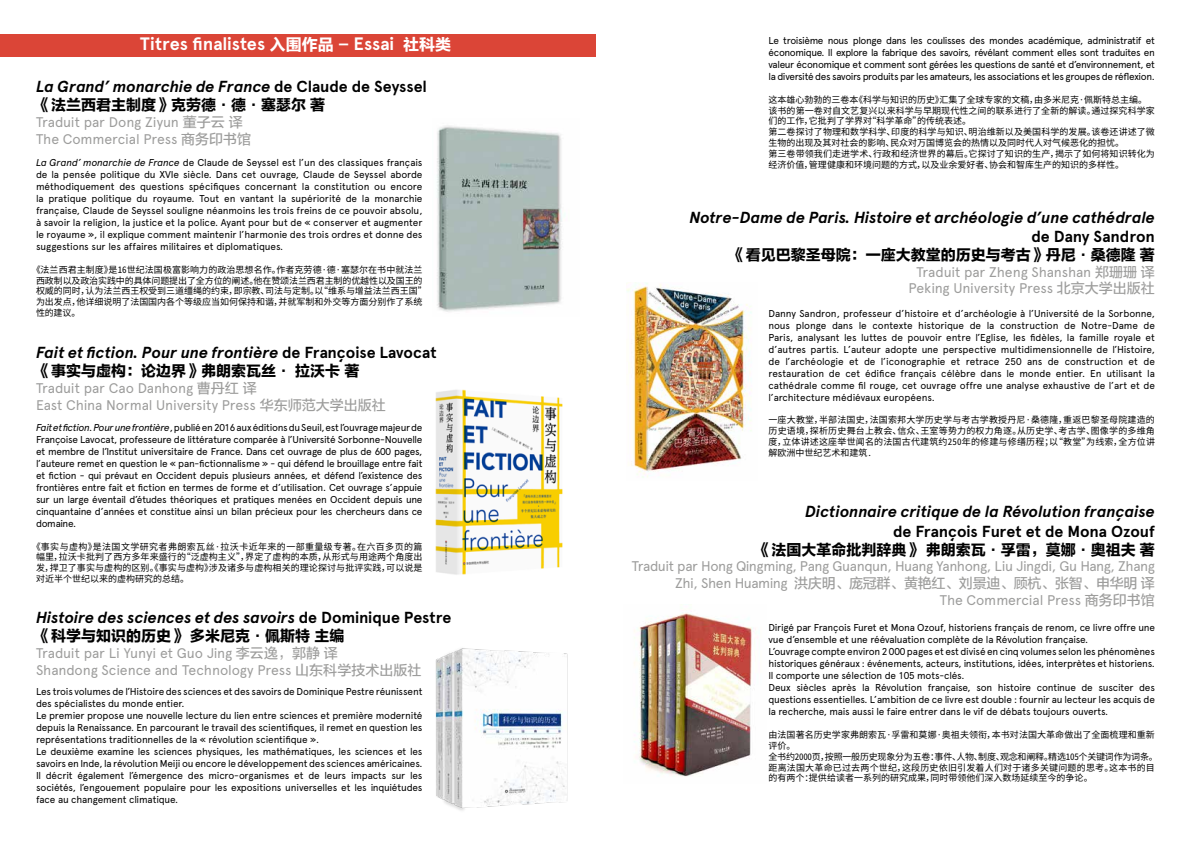
<style>
.page{position:relative;width:1191px;height:842px;background:#fff}
.page>*{position:absolute;margin:0;border:0;box-sizing:border-box;transform-origin:0 0}
.t1{font:700 18px "Apercu Pro";color:#fff}
.t2{font:italic 700 16px "Apercu Pro";letter-spacing:-.005em;color:#000}
.t3{font:700 16px "Apercu Pro";letter-spacing:-.005em;color:#000}
.t4{font:15px "FZLTDHJW GB1 0";color:#000}
.t5{font:14px/16.8px "Apercu Pro";letter-spacing:-.015em;color:#9d9d9c}
.t6{font:14px "Apercu Pro";letter-spacing:-.035em;color:#9d9d9c}
.t7{font:14px "FZLTZHUNHJW GB1 0";letter-spacing:-.02em;color:#9d9d9c}
.t8{font:10px/12px "Apercu Pro";letter-spacing:-.02em;color:#000;text-align:justify}
.t9{font:9px/10.8px "Source Han Sans HWSC";color:#000}
.s1{font-family:"FZLTDHJW GB1 0";font-weight:400;font-size:16px}
.s2{font-style:normal}
.s3{font-family:"FZLTZHUNHJW GB1 0"}
.s4{font-style:italic}
.s5{font-family:"Apercu Pro"}
</style>
<div class="page">
<div style="left:0;top:34px;width:595px;height:23px;background:#db4537"></div>
<img style="left:437px;top:125px;width:128px;height:187px">
<img style="left:435px;top:389px;width:128px;height:186px">
<img style="left:435px;top:648px;width:133px;height:163px">
<img style="left:626px;top:282px;width:126px;height:196px">
<img style="left:634px;top:604px;width:119px;height:173px">
<h1 class="t1" style="left:140px;top:31px;width:312px">Titres finalistes <span class="s1">入围作品 -</span> Essai <span class="s1">社科类</span></h1>
<h2 class="t2" style="left:36px;top:74px;width:392px">La Grand’ monarchie de France <span class="s2">de Claude de Seyssel</span></h2>
<h3 class="t4" style="left:36px;top:97px;width:291px">《法兰西君主制度》克劳德·德·塞瑟尔 著</h3>
<h3 class="t5" style="left:36px;top:113px;width:217px">Traduit par Dong Ziyun <span class="s3">董子云 译<br></span>The Commercial Press <span class="s3">商务印书馆</span></h3>
<p class="t8" style="left:36px;top:156px;width:388px"><span class="s4">La Grand’ monarchie de France</span> de Claude de Seyssel est l’un des classiques français de la pensée politique du XVIe siècle. Dans cet ouvrage, Claude de Seyssel aborde méthodiquement des questions spécifiques concernant la constitution ou encore la pratique politique du royaume. Tout en vantant la supériorité de la monarchie française, Claude de Seyssel souligne néanmoins les trois freins de ce pouvoir absolu, à savoir la religion, la justice et la police. Ayant pour but de « conserver et augmenter le royaume », il explique comment maintenir l’harmonie des trois ordres et donne des suggestions sur les affaires militaires et diplomatiques.</p>
<p class="t9" style="left:36px;top:264px;width:392px;text-indent:-4px">《法兰西君主制度》是16世纪法国极富影响力的政治思想名作。作者克劳德·德·塞瑟尔在书中就法兰西政制以及政治实践中的具体问题提出了全方位的阐述。他在赞颂法兰西君主制的优越性以及国王的权威的同时，认为法兰西王权受到三道缰绳的约束，即宗教、司法与定制。以“维系与增益法兰西王国”为出发点，他详细说明了法国国内各个等级应当如何保持和谐，并就军制和外交等方面分别作了系统性的建议。</p>
<h2 class="t2" style="left:36px;top:341px;width:402px">Fait et fiction. Pour une frontière <span class="s2">de Françoise Lavocat</span></h2>
<h3 class="t4" style="left:36px;top:363px;width:325px">《事实与虚构：论边界》弗朗索瓦丝· 拉沃卡 著</h3>
<h3 class="t5" style="left:36px;top:379px;width:351px">Traduit par Cao Danhong <span class="s3">曹丹红 译<br></span>East China Normal University Press <span class="s3">华东师范大学出版社</span></h3>
<p class="t8" style="left:36px;top:421px;width:388px"><span class="s4">Fait et fiction. Pour une frontière</span>, publié en 2016 aux éditions du Seuil, est l’ouvrage majeur de Françoise Lavocat, professeure de littérature comparée à l’Université Sorbonne-Nouvelle et membre de l’Institut universitaire de France. Dans cet ouvrage de plus de 600 pages, l’auteure remet en question le « pan-fictionnalisme » - qui défend le brouillage entre fait et fiction - qui prévaut en Occident depuis plusieurs années, et défend l’existence des frontières entre fait et fiction en termes de forme et d’utilisation. Cet ouvrage s’appuie sur un large éventail d’études théoriques et pratiques menées en Occident depuis une cinquantaine d’années et constitue ainsi un bilan précieux pour les chercheurs dans ce domaine.</p>
<p class="t9" style="left:36px;top:541px;width:388px;text-align:justify;text-indent:-4px">《事实与虚构》是法国文学研究者弗朗索瓦丝·拉沃卡近年来的一部重量级专著。在六百多页的篇幅里，拉沃卡批判了西方多年来盛行的“泛虚构主义”，界定了虚构的本质，从形式与用途两个角度出发，捍卫了事实与虚构的区别。《事实与虚构》涉及诸多与虚构相关的理论探讨与批评实践，可以说是对近半个世纪以来的虚构研究的总结。</p>
<h2 class="t2" style="left:36px;top:605px;width:417px">Histoire des sciences et des savoirs <span class="s2">de Dominique Pestre</span></h2>
<h3 class="t4" style="left:36px;top:628px;width:310px">《科学与知识的历史》 多米尼克·佩斯特 主编</h3>
<h3 class="t5" style="left:36px;top:644px;width:387px">Traduit par Li Yunyi et Guo Jing <span class="s3">李云逸，郭静 译<br></span>Shandong Science and Technology Press <span class="s3">山东科学技术出版社</span></h3>
<p class="t8" style="left:36px;top:685px;width:388px;text-align:left">Les trois volumes de l’Histoire des sciences et des savoirs de Dominique Pestre réunissent des spécialistes du monde entier.<br>Le premier propose une nouvelle lecture du lien entre sciences et première modernité depuis la Renaissance. En parcourant le travail des scientifiques, il remet en question les représentations traditionnelles de la « révolution scientifique ».<br>Le deuxième examine les sciences physiques, les mathématiques, les sciences et les savoirs en Inde, la révolution Meiji ou encore le développement des sciences américaines.<br>Il décrit également l’émergence des micro-organismes et de leurs impacts sur les sociétés, l’engouement populaire pour les expositions universelles et les inquiétudes face au changement climatique.</p>
<p class="t8" style="left:768px;top:34px;width:388px">Le troisième nous plonge dans les coulisses des mondes académique, administratif et économique. Il explore la fabrique des savoirs, révélant comment elles sont traduites en valeur économique et comment sont gérées les questions de santé et d’environnement, et la diversité des savoirs produits par les amateurs, les associations et les groupes de réflexion.</p>
<p class="t9" style="left:768px;top:94px;width:388px">这本雄心勃勃的三卷本《科学与知识的历史》汇集了全球专家的文稿，由多米尼克·佩斯特总主编。该书的第一卷对自文艺复兴以来科学与早期现代性之间的联系进行了全新的解读。通过探究科学家们的工作，它批判了学界对“科学革命”的传统表述。<br>第二卷探讨了物理和数学科学、印度的科学与知识、明治维新以及美国科学的发展。该卷还讲述了微生物的出现及其对社会的影响、民众对万国博览会的热情以及同时代人对气候恶化的担忧。<br>第三卷带领我们走进学术、行政和经济世界的幕后。它探讨了知识的生产，揭示了如何将知识转化为经济价值，管理健康和环境问题的方式，以及业余爱好者、协会和智库生产的知识的多样性。</p>
<h2 class="t2" style="left:689px;top:205px;width:467px">Notre-Dame de Paris. Histoire et archéologie d’une cathédrale</h2>
<h2 class="t3" style="left:1031px;top:224px;width:125px">de Dany Sandron</h2>
<h3 class="t4" style="left:730px;top:246px;width:426px">《看见巴黎圣母院：一座大教堂的历史与考古》丹尼·桑德隆 著</h3>
<h3 class="t5" style="left:908px;top:262px;width:248px;text-align:center">Traduit par Zheng Shanshan <span class="s3">郑珊珊 译<br></span>Peking University Press <span class="s3">北京大学出版社</span></h3>
<p class="t8" style="left:768px;top:306px;width:388px">Danny Sandron, professeur d’histoire et d’archéologie à l’Université de la Sorbonne, nous plonge dans le contexte historique de la construction de Notre-Dame de Paris, analysant les luttes de pouvoir entre l’Eglise, les fidèles, la famille royale et d’autres partis. L’auteur adopte une perspective multidimensionnelle de l’Histoire, de l’archéologie et de l’iconographie et retrace 250 ans de construction et de restauration de cet édifice français célèbre dans le monde entier. En utilisant la cathédrale comme fil rouge, cet ouvrage offre une analyse exhaustive de l’art et de l’architecture médiévaux européens.</p>
<p class="t9" style="left:768px;top:415px;width:388px;text-align:justify">一座大教堂，半部法国史，法国索邦大学历史学与考古学教授丹尼·桑德隆，重返巴黎圣母院建造的历史语境，探析历史舞台上教会、信众、王室等势力的权力角逐。从历史学、考古学、图像学的多维角度，立体讲述这座举世闻名的法国古代建筑约250年的修建与修缮历程；以“教堂”为线索，全方位讲解欧洲中世纪艺术和建筑.</p>
<h2 class="t2" style="left:805px;top:500px;width:351px">Dictionnaire critique de la Révolution française</h2>
<h2 class="t3" style="left:893px;top:519px;width:263px">de François Furet et de Mona Ozouf</h2>
<h3 class="t4" style="left:756px;top:541px;width:400px">《法国大革命批判辞典》 弗朗索瓦·孚雷，莫娜·奥祖夫 著</h3>
<h3 class="t6" style="left:632px;top:556px;width:524px">Traduit par Hong Qingming, Pang Guanqun, Huang Yanhong, Liu Jingdi, Gu Hang, Zhang</h3>
<h3 class="t7" style="left:675px;top:576px;width:481px"><span class="s5">Zhi, Shen Huaming</span> 洪庆明、庞冠群、黄艳红、刘景迪、顾杭、张智、申华明 译</h3>
<h3 class="t5" style="left:939px;top:591px;width:217px">The Commercial Press <span class="s3">商务印书馆</span></h3>
<p class="t8" style="left:768px;top:621px;width:388px;text-align:left">Dirigé par François Furet et Mona Ozouf, historiens français de renom, ce livre offre une vue d’ensemble et une réévaluation complète de la Révolution française.<br>L’ouvrage compte environ 2 000 pages et est divisé en cinq volumes selon les phénomènes historiques généraux : événements, acteurs, institutions, idées, interprètes et historiens.<br>Il comporte une sélection de 105 mots-clés.<br>Deux siècles après la Révolution française, son histoire continue de susciter des questions essentielles. L’ambition de ce livre est double : fournir au lecteur les acquis de la recherche, mais aussi le faire entrer dans le vif de débats toujours ouverts.</p>
<p class="t9" style="left:768px;top:730px;width:391px">由法国著名历史学家弗朗索瓦·孚雷和莫娜·奥祖夫领衔，本书对法国大革命做出了全面梳理和重新评价。<br>全书约2000页，按照一般历史现象分为五卷：事件、人物、制度、观念和阐释。精选105个关键词作为词条。距离法国大革命已过去两个世纪，这段历史依旧引发着人们对于诸多关键问题的思考。这本书的目的有两个：提供给读者一系列的研究成果，同时带领他们深入数场延续至今的争论。</p>
</div>
